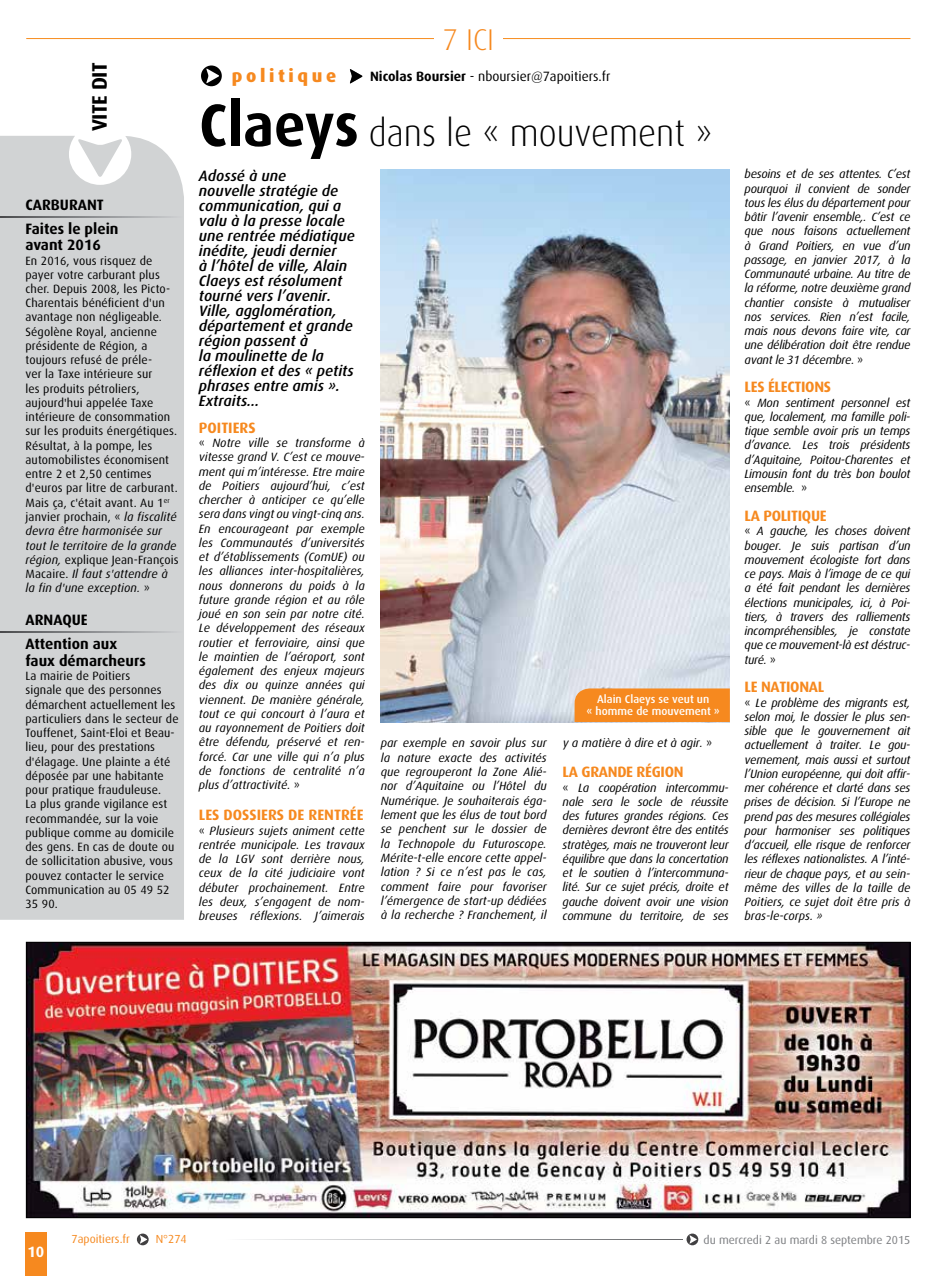
<style>
.page{position:relative;width:936px;height:1276px;background:#fff}
.page>*{position:absolute;margin:0;border:0;box-sizing:border-box;transform-origin:0 0}
.t1{font:300 37.5px "Dax";color:#000;scale:.95 1}
.t2{font:300 30px "Dax";color:#f6891f}
.t3{font:700 21px "Dax";color:#000}
.t4{font:800 18px "Dax";letter-spacing:.2em;color:#f6891f}
.t5{font:italic 500 15px/15px "Dax";color:#000}
.t6{font:700 15px "Dax";color:#f6891f}
.t7{font:700 15px/24px "Dax";color:#000}
.t8{font:700 15px "Dax";color:#fff}
.t9{font:13.5px "Dax";color:#000}
.t10{font:italic 12px/14.2px "Dax";color:#000;text-align:justify}
.t11{font:12px/14.2px "Dax";letter-spacing:.01em;color:#000}
.t12{font:11.7px "Dax";color:#7c7e81}
.t13{font:11.7px "Dax";color:#f6891f}
.t14{font:500 11.25px/12px "Dax";color:#fff;text-align:center}
.s1{font-style:italic}
.s2{font-weight:700}
.s3{font-weight:700;font-size:60px}
.s4{font-style:normal}
</style>
<div class="page">
<div style="left:26px;top:1232px;width:21px;height:44px;background:#f6891f"></div>
<svg style="left:137px;top:1233px;width:12px;height:12px"></svg>
<svg style="left:686px;top:1233px;width:12px;height:12px"></svg>
<svg style="left:246px;top:1239px;width:436px;height:1px"></svg>
<hr style="left:26px;top:38px;width:884px;height:1px;background:#f78d1e">
<div style="left:434px;top:27px;width:68px;height:23px;background:#fff"></div>
<div style="left:0;top:136px;width:184px;height:783px;background:#d1d3d4"></div>
<svg style="left:0;top:216px;width:184px;height:1px"></svg>
<svg style="left:0;top:632px;width:184px;height:1px"></svg>
<img style="left:28px;top:944px;width:880px;height:272px">
<img style="left:381px;top:169px;width:348px;height:553px">
<div style="left:574px;top:688px;width:155px;height:34px;background:#f6891f"></div>
<svg style="left:201px;top:65px;width:21px;height:21px"></svg>
<svg style="left:350px;top:69px;width:12px;height:15px"></svg>
<h3 class="t3" style="left:88px;top:131px;width:71px;rotate:-90deg">VITE DIT</h3>
<p class="t7" style="left:26px;top:193px;width:10px">CARBURA</p>
<p class="t7" style="left:26px;top:193px;width:94px;text-indent:62px">NT<br>FAITES LE PLEIN</p>
<p class="t7" style="left:26px;top:233px;width:77px">AVANT 2016</p>
<p class="t11" style="left:26px;top:253px;width:155px">En 2016, vous risquez de payer votre carburant plus cher. Depuis 2008, les Picto-<br>Charentais bénéficient d'un avantage non négligeable.<br>Ségolène Royal, ancienne présidente de Région, a toujours refusé de préle-<br>ver la Taxe intérieure sur<br>les produits pétroliers, aujourd'hui appelée Taxe intérieure de consommation sur les produits énergétiques.<br>Résultat, à la pompe, les automobilistes économisent entre 2 et 2,50 centimes d'euros par litre de carburant.<br>Mais ça, c'était avant. Au 1<sup>er </sup>janvier prochain, « <span class="s1">la fiscalité devra être harmonisée sur tout le territoire de la grande région,</span> explique Jean-François<br>Macaire. <span class="s1">Il faut s'attendre à la fin d'une exception.</span> »</p>
<p class="t7" style="left:26px;top:608px;width:93px">ARNAQUE<br>ATTENTION AUX</p>
<p class="t7" style="left:26px;top:649px;width:122px">FAUX DÉMARCHEURS</p>
<p class="t11" style="left:26px;top:669px;width:155px">La mairie de Poitiers<br>signale que des personnes démarchent actuellement les particuliers dans le secteur de<br>Touffenet, Saint-Eloi et Beau&shy;lieu, pour des prestations d'élagage. Une plainte a été déposée par une habitante pour pratique frauduleuse.<br>La plus grande vigilance est recommandée, sur la voie publique comme au domicile des gens. En cas de doute ou de sollicitation abusive, vous pouvez contacter le service<br>Communication au 05 49 52<br>35 90.</p>
<h2 class="t2" style="left:442px;top:24px;width:48px">7 ICI</h2>
<h3 class="t4" style="left:232px;top:65px;width:106px">politique</h3>
<p class="t9" style="left:370px;top:69px;width:242px"><span class="s2">NICOLAS BOURSIER</span> - nboursier@7apoitiers.fr</p>
<h1 class="t1" style="left:199px;top:113px;width:542px"><span class="s3">CLAEYS</span> dans le « mouvement »</h1>
<p class="t5" style="left:199px;top:168px;width:157px">Adossé à une<br>nouvelle stratégie de communication, qui a valu à la presse locale une rentrée médiatique inédite, jeudi dernier<br>à l’hôtel de ville, Alain<br>Claeys est résolument tourné vers l’avenir.<br>Ville, agglomération, département et grande région passent à<br>la moulinette de la réflexion et des « petits phrases entre amis ».<br>Extraits…</p>
<p class="t6" style="left:199px;top:419px;width:58px">POITIERS</p>
<p class="t10" style="left:199px;top:436px;width:167px"><span class="s4">«</span> Notre ville se transforme à vitesse grand V. C’est ce mouve&shy;ment qui m’intéresse. Etre maire de Poitiers aujourd’hui, c’est chercher à anticiper ce qu’elle sera dans vingt ou vingt-cinq ans.<br>En encourageant par exemple les Communautés d’universités et d’établissements (ComUE) ou les alliances inter-hospitalières, nous donnerons du poids à la future grande région et au rôle joué en son sein par notre cité.<br>Le développement des réseaux routier et ferroviaire, ainsi que le maintien de l’aéroport, sont également des enjeux majeurs des dix ou quinze années qui viennent. De manière générale, tout ce qui concourt à l’aura et au rayonnement de Poitiers doit être défendu, préservé et ren&shy;forcé. Car une ville qui n’a plus de fonctions de centralité n’a plus d’attractivité. <span class="s4">»</span></p>
<p class="t6" style="left:199px;top:806px;width:166px">LES DOSSIERS DE RENTRÉE</p>
<p class="t10" style="left:199px;top:823px;width:167px"><span class="s4">«</span> Plusieurs sujets animent cette rentrée municipale. Les travaux de la LGV sont derrière nous, ceux de la cité judiciaire vont débuter prochainement. Entre les deux, s’engagent de nom&shy;breuses réflexions. J’aimerais</p>
<p class="t14" style="left:586px;top:693px;width:135px">Alain Claeys se veut un<br>« homme de mouvement »</p>
<p class="t10" style="left:381px;top:736px;width:167px">par exemple en savoir plus sur la nature exacte des activités que regrouperont la Zone Alié&shy;nor d’Aquitaine ou l’Hôtel du Numérique. Je souhaiterais éga&shy;lement que les élus de tout bord se penchent sur le dossier de la Technopole du Futuroscope.<br>Mérite-t-elle encore cette appel&shy;lation ? Si ce n’est pas le cas, comment faire pour favoriser l’émergence de start-up dédiées à la recherche ? Franchement, il</p>
<p class="t10" style="left:562px;top:736px;width:151px">y a matière à dire et à agir. <span class="s4">»</span></p>
<p class="t6" style="left:562px;top:763px;width:120px">LA GRANDE RÉGION</p>
<p class="t10" style="left:562px;top:780px;width:167px"><span class="s4">«</span> La coopération intercommu&shy;nale sera le socle de réussite des futures grandes régions. Ces dernières devront être des entités stratèges, mais ne trouveront leur équilibre que dans la concertation et le soutien à l’intercommuna&shy;lité. Sur ce sujet précis, droite et gauche doivent avoir une vision commune du territoire, de ses</p>
<p class="t10" style="left:744px;top:167px;width:167px">besoins et de ses attentes. C’est pourquoi il convient de sonder tous les élus du département pour bâtir l’avenir ensemble,. C’est ce que nous faisons actuellement à Grand Poitiers, en vue d’un passage, en janvier 2017, à la Communauté urbaine. Au titre de la réforme, notre deuxième grand chantier consiste à mutualiser nos services. Rien n’est facile, mais nous devons faire vite, car une délibération doit être rendue avant le 31 décembre. <span class="s4">»</span></p>
<p class="t6" style="left:744px;top:379px;width:88px">LES ÉLECTIONS</p>
<p class="t10" style="left:744px;top:395px;width:167px"><span class="s4">«</span> Mon sentiment personnel est que, localement, ma famille poli&shy;tique semble avoir pris un temps d’avance. Les trois présidents d’Aquitaine, Poitou-Charentes et Limousin font du très bon boulot ensemble. <span class="s4">»</span></p>
<p class="t6" style="left:744px;top:507px;width:84px">LA POLITIQUE</p>
<p class="t10" style="left:744px;top:524px;width:167px"><span class="s4">«</span> A gauche, les choses doivent bouger. Je suis partisan d’un mouvement écologiste fort dans ce pays. Mais à l’image de ce qui a été fait pendant les dernières élections municipales, ici, à Poi&shy;tiers, à travers des ralliements incompréhensibles, je constate que ce mouvement-là est déstruc&shy;turé. <span class="s4">»</span></p>
<p class="t6" style="left:744px;top:678px;width:81px">LE NATIONAL</p>
<p class="t10" style="left:744px;top:695px;width:167px"><span class="s4">«</span> Le problème des migrants est, selon moi, le dossier le plus sen&shy;sible que le gouvernement ait actuellement à traiter. Le gou&shy;vernement, mais aussi et surtout l’Union européenne, qui doit affir&shy;mer cohérence et clarté dans ses prises de décision. Si l’Europe ne prend pas des mesures collégiales pour harmoniser ses politiques d‘accueil, elle risque de renforcer les réflexes nationalistes. A l’inté&shy;rieur de chaque pays, et au sein&shy;même des villes de la taille de Poitiers, ce sujet doit être pris à bras-le-corps. »</p>
<p class="t8" style="left:27px;top:1243px;width:18px">10</p>
<p class="t13" style="left:72px;top:1233px;width:60px">7apoitiers.fr</p>
<p class="t13" style="left:156px;top:1233px;width:32px">N°274</p>
<p class="t12" style="left:703px;top:1233px;width:208px">du mercredi 2 au mardi 8 septembre 2015</p>
</div>
